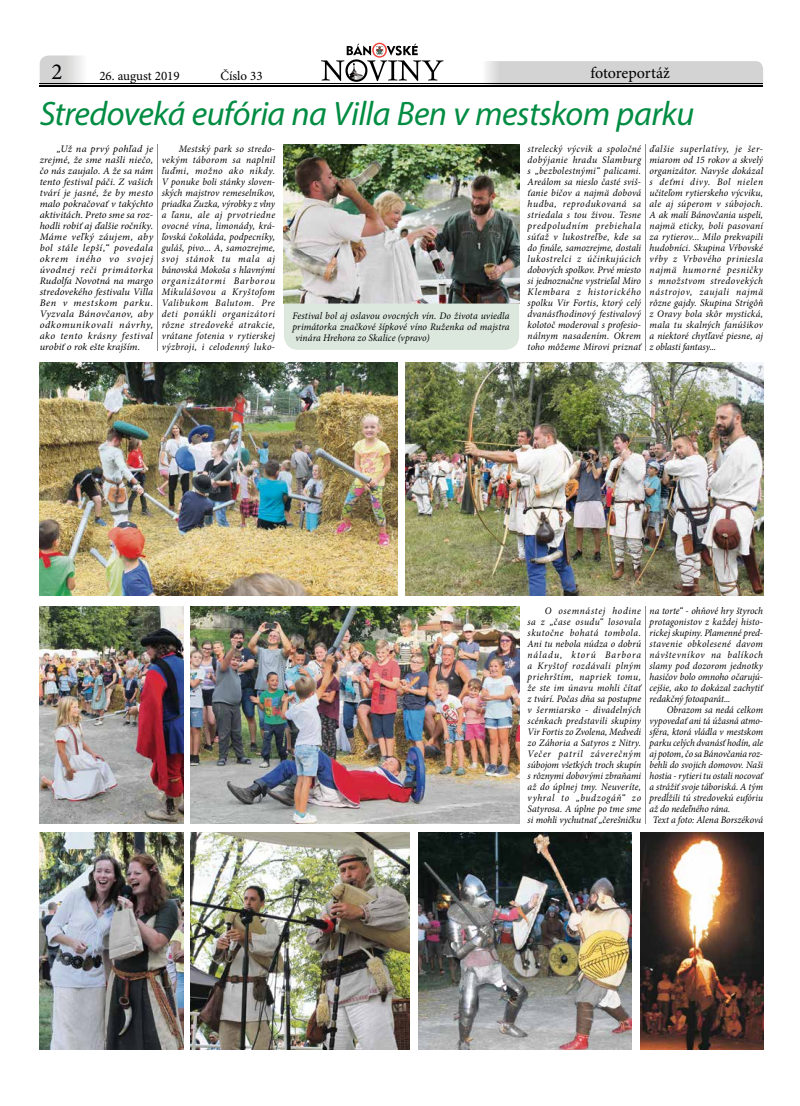
<style>
.page{position:relative;width:800px;height:1106px;background:#fff}
.page>*{position:absolute;margin:0;border:0;box-sizing:border-box;transform-origin:0 0}
.t1{font:italic 34px "Myriad Pro";letter-spacing:-.015em;color:#008c42}
.t2{font:23px "Minion Pro";color:#000}
.t3{font:16px "Minion Pro";letter-spacing:-.005em;color:#000}
.t4{font:13px "Minion Pro";color:#000}
.t5{font:italic 10px/11px "Minion Pro";color:#000;text-align:justify;scale:.96 1}
.t6{font:italic 10px/11px "Minion Pro";color:#000;text-align:justify;scale:.95 1}
.t7{font:italic 10px/11px "Minion Pro";color:#000;text-align:justify}
.t8{font:italic 10px "Minion Pro";color:#000;scale:.94 1}
</style>
<div class="page">
<svg style="left:40px;top:55px;width:46px;height:29px"></svg>
<svg style="left:481px;top:61px;width:282px;height:23px;background:#cccbcb"></svg>
<svg style="left:321px;top:43px;width:122px;height:39px"></svg>
<hr style="left:40px;top:84px;width:723px;height:1px;background:#000">
<hr style="left:40px;top:85px;width:723px;height:2px;background:#000">
<hr style="left:157px;top:145px;width:1px;height:205px;background:#8f8c89">
<hr style="left:645px;top:145px;width:1px;height:205px;background:#8f8c89">
<img style="left:40px;top:362px;width:357px;height:233px">
<img style="left:405px;top:362px;width:358px;height:233px">
<img style="left:40px;top:606px;width:143px;height:217px">
<img style="left:191px;top:606px;width:328px;height:217px">
<img style="left:40px;top:832px;width:143px;height:217px">
<img style="left:191px;top:832px;width:219px;height:217px">
<img style="left:418px;top:832px;width:213px;height:217px">
<img style="left:640px;top:832px;width:123px;height:217px">
<hr style="left:645px;top:606px;width:1px;height:98px;background:#8f8c89">
<hr style="left:645px;top:704px;width:1px;height:110px;background:#8f8c89">
<img style="left:284px;top:144px;width:236px;height:206px">
<h2 class="t2" style="left:52px;top:57px;width:13px">2</h2>
<h3 class="t4" style="left:99px;top:67px;width:82px">26. august 2019</h3>
<h3 class="t4" style="left:220px;top:67px;width:44px">Číslo 33</h3>
<h3 class="t3" style="left:590px;top:62px;width:81px">fotoreportáž</h3>
<h1 class="t1" style="left:40px;top:92px;width:656px">Stredoveká eufória na Villa Ben v mestskom parku</h1>
<p class="t7" style="left:40px;top:143px;width:115px;text-indent:17px">„Už na prvý pohľad je zrejmé, že sme našli niečo, čo nás zaujalo. A že sa nám tento festival páči. Z vašich tvárí je jasné, že by mesto malo pokračovať v takýchto aktivitách. Preto sme sa roz&shy;hodli robiť aj ďalšie ročníky.<br>Máme veľký záujem, aby bol stále lepší,“ povedala okrem iného vo svojej úvodnej reči primátorka Rudolfa Novotná na margo stredovekého festivalu Villa Ben v mestskom parku.<br>Vyzvala Bánovčanov, aby odkomunikovali návrhy, ako tento krásny festival urobiť o rok ešte krajším.</p>
<p class="t5" style="left:162px;top:143px;width:120px;text-indent:17px">Mestský park so stredo&shy;vekým táborom sa naplnil ľuďmi, možno ako nikdy.<br>V ponuke boli stánky sloven&shy;ských majstrov remeselníkov, priadka Zuzka, výrobky z vlny a ľanu, ale aj prvotriedne ovocné vína, limonády, krá&shy;ľovská čokoláda, podpecníky, guláš, pivo... A, samozrejme, svoj stánok tu mala aj bánovská Mokoša s hlavnými organizátormi Barborou Mikulášovou a Kryštofom Valibukom Balutom. Pre deti ponúkli organizátori rôzne stredoveké atrakcie, vrátane fotenia v rytierskej výzbroji, i celodenný luko-</p>
<p class="t5" style="left:527px;top:143px;width:120px">strelecký výcvik a spoločné dobýjanie hradu Slamburg s „bezbolestnými“ palicami.<br>Areálom sa nieslo časté sviš&shy;ťanie bičov a najmä dobová hudba, reprodukovaná sa striedala s tou živou. Tesne predpoludním prebiehala súťaž v lukostreľbe, kde sa do nále, samozrejme, dostali lukostrelci z účinkujúcich dobových spolkov. Prvé miesto si jednoznačne vystrieľal Miro Klembara z historického spolku Vir Fortis, ktorý celý dvanásťhodinový festivalový kolotoč moderoval s profesio&shy;nálnym nasadením. Okrem toho môžeme Mirovi priznať</p>
<p class="t5" style="left:649px;top:143px;width:120px">ďalšie superlatívy, je šer&shy;miarom od 15 rokov a skvelý organizátor. Navyše dokázal s deťmi divy. Bol nielen učiteľom rytierskeho výcviku, ale aj súperom v súbojoch.<br>A ak malí Bánovčania uspeli, najmä eticky, boli pasovaní za rytierov... Milo prekvapili hudobníci. Skupina Vŕbovské vŕby z Vrbového priniesla najmä humorné pesničky s množstvom stredovekých nástrojov, zaujali najmä rôzne gajdy. Skupina Strigôň z Oravy bola skôr mystická, mala tu skalných fanúšikov a niektoré chytľavé piesne, aj z oblasti fantasy...</p>
<p class="t7" style="left:292px;top:310px;width:218px">Festival bol aj oslavou ovocných vín. Do života uviedla primátorka značkové šípkové víno Ruženka od majstra vinára Hrehora zo Skalice (vpravo)</p>
<p class="t6" style="left:527px;top:605px;width:121px;text-indent:17px">O osemnástej hodine sa z „čase osudu“ losovala skutočne bohatá tombola.<br>Ani tu nebola núdza o dobrú náladu, ktorú Barbora a Kryštof rozdávali plným priehrštím, napriek tomu, že ste im únavu mohli čítať z tvárí. Počas dňa sa postupne v šermiarsko - divadelných scénkach predstavili skupiny Vir Fortis zo Zvolena, Medvedi zo Záhoria a Satyros z Nitry.<br>Večer patril záverečným súbojom všetkých troch skupín s rôznymi dobovými zbraňami až do úplnej tmy. Neuveríte, vyhral to „budzogáň“ zo Satyrosa. A úplne po tme sme si mohli vychutnať „čerešničku</p>
<p class="t6" style="left:649px;top:605px;width:121px">na torte“ - ohňové hry štyroch protagonistov z každej histo&shy;rickej skupiny. Plamenné pred&shy;stavenie obkolesené davom návštevníkov na balíkoch slamy pod dozorom jednotky hasičov bolo omnoho očarujú&shy;cejšie, ako to dokázal zachytiť redakčný fotoaparát...</p>
<p class="t8" style="left:666px;top:702px;width:104px">Obrazom sa nedá celkom</p>
<p class="t8" style="left:649px;top:713px;width:122px">vypovedať ani tá úžasná atmo-</p>
<p class="t8" style="left:649px;top:724px;width:122px">sféra, ktorá vládla v mestskom</p>
<p class="t8" style="left:649px;top:735px;width:122px">parku celých dvanásť hodín, ale</p>
<p class="t8" style="left:649px;top:746px;width:122px">aj potom, čo sa Bánovčania roz-</p>
<p class="t8" style="left:649px;top:757px;width:122px">behli do svojich domovov. Naši</p>
<p class="t8" style="left:649px;top:768px;width:122px">hostia - rytieri tu ostali nocovať</p>
<p class="t8" style="left:649px;top:779px;width:122px">a strážiť svoje táboriská. A tým</p>
<p class="t8" style="left:649px;top:790px;width:122px">predĺžili tú stredovekú eufóriu</p>
<p class="t8" style="left:649px;top:801px;width:87px">až do nedeľného rána.</p>
<p class="t5" style="left:652px;top:814px;width:116px">Text a foto: Alena Borszéková</p>
</div>
